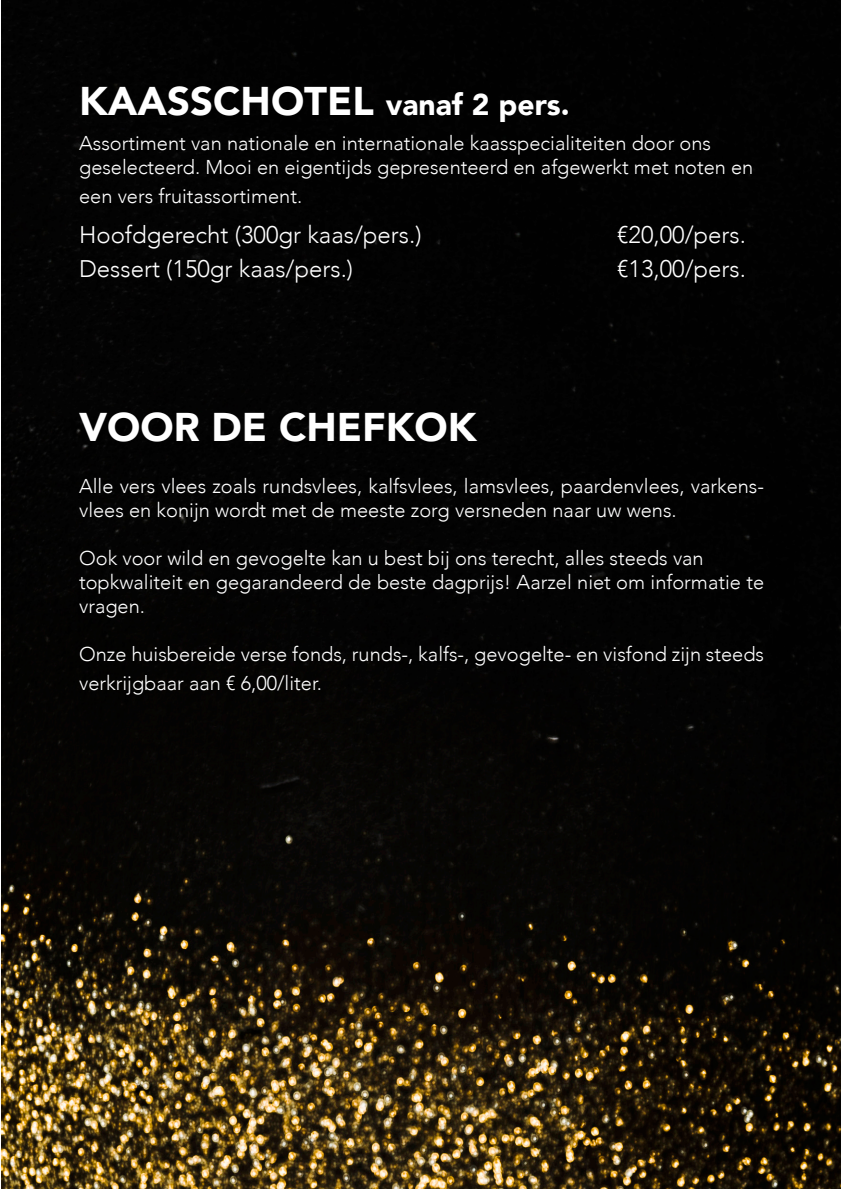
<style>
.page{position:relative;width:842px;height:1189px;background:#fff}
.page>*{position:absolute;margin:0;border:0;box-sizing:border-box;transform-origin:0 0}
.t1{font:900 40px "Avenir";color:#fff}
.t2{font:300 24px "Avenir";color:#fff}
.t3{font:300 20px/24px "Avenir";color:#fff}
.s1{font-size:30px}
</style>
<div class="page">
<img style="left:1px;top:0;width:839px;height:1189px">
<p class="t1" style="left:79px;top:66px;width:492px">KAASSCHOTEL <span class="s1">vanaf 2 pers.</span></p>
<p class="t3" style="left:79px;top:131px;width:676px">Assortiment van nationale en internationale kaasspecialiteiten door ons geselecteerd. Mooi en eigentijds gepresenteerd en afgewerkt met noten en</p>
<p class="t3" style="left:79px;top:184px;width:225px">een vers fruitassortiment.</p>
<p class="t2" style="left:79px;top:220px;width:344px">Hoofdgerecht (300gr kaas/pers.)</p>
<p class="t2" style="left:617px;top:220px;width:130px">€20,00/pers.</p>
<p class="t2" style="left:79px;top:255px;width:275px">Dessert (150gr kaas/pers.)</p>
<p class="t2" style="left:617px;top:255px;width:130px">€13,00/pers.</p>
<p class="t1" style="left:79px;top:392px;width:399px">VOOR DE CHEFKOK</p>
<p class="t3" style="left:79px;top:474px;width:686px">Alle vers vlees zoals rundsvlees, kalfsvlees, lamsvlees, paardenvlees, varkens&shy;vlees en konijn wordt met de meeste zorg versneden naar uw wens.</p>
<p class="t3" style="left:79px;top:546px;width:626px">Ook voor wild en gevogelte kan u best bij ons terecht, alles steeds van</p>
<p class="t3" style="left:79px;top:570px;width:686px">topkwaliteit en gegarandeerd de beste dagprijs! Aarzel niet om informatie te vragen.</p>
<p class="t3" style="left:79px;top:640px;width:686px;line-height:28.8px">Onze huisbereide verse fonds, runds-, kalfs-, gevogelte- en visfond zijn steeds verkrijgbaar aan € 6,00/liter.</p>
</div>
